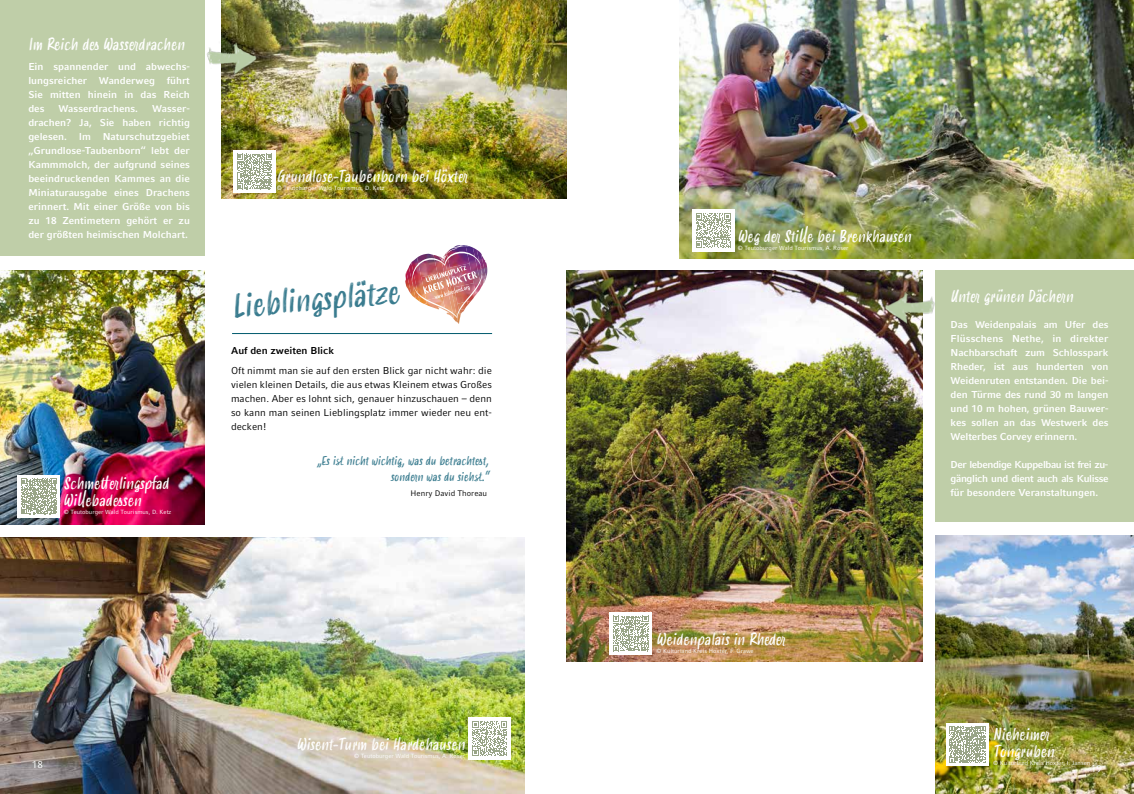
<style>
.page{position:relative;width:1134px;height:794px;background:#fff}
.page>*{position:absolute;margin:0;border:0;box-sizing:border-box;transform-origin:0 0}
.t1{font:italic 32px "Smoothy";color:#3a7c8f}
.t2{font:italic 16px/17px "Smoothy";color:#fff}
.t3{font:italic 12px/16px "Smoothy";color:#3a7c8f;text-align:right}
.t4{font:700 10px/14px "Compatil Fact LT Pro";color:#fff;text-align:justify}
.t5{font:10px/14px "Compatil Fact LT Pro";color:#000;text-align:justify}
.t6{font:700 10px "Compatil Fact LT Pro";color:#000}
.t7{font:10px "Compatil Fact LT Pro";color:#fff}
.t8{font:8px "Compatil Fact LT Pro";color:#000}
.t9{font:6px "Compatil Fact LT Pro";color:#fff}
</style>
<div class="page">
<img style="left:679px;top:0;width:455px;height:258px">
<img style="left:567px;top:270px;width:356px;height:391px">
<div style="left:935px;top:270px;width:199px;height:252px;background:#bfcea8"></div>
<img style="left:935px;top:536px;width:199px;height:258px">
<img style="left:0;top:537px;width:524px;height:257px">
<img style="left:221px;top:0;width:346px;height:198px">
<img style="left:0;top:270px;width:204px;height:254px">
<div style="left:0;top:0;width:204px;height:256px;background:#bfcea8"></div>
<div style="left:609px;top:612px;width:43px;height:43px;background:#fff"></div>
<svg style="left:613px;top:615px;width:36px;height:36px"></svg>
<div style="left:692px;top:209px;width:42px;height:43px;background:#fff"></div>
<svg style="left:696px;top:213px;width:35px;height:35px"></svg>
<div style="left:468px;top:717px;width:43px;height:43px;background:#fff"></div>
<svg style="left:472px;top:721px;width:35px;height:35px"></svg>
<div style="left:18px;top:475px;width:42px;height:42px;background:#fff"></div>
<svg style="left:21px;top:478px;width:36px;height:36px"></svg>
<div style="left:946px;top:723px;width:43px;height:42px;background:#fff"></div>
<svg style="left:949px;top:726px;width:37px;height:37px"></svg>
<img style="left:449px;top:245px;width:17px;height:5px">
<img style="left:466px;top:246px;width:7px;height:4px">
<img style="left:453px;top:319px;width:5px;height:4px">
<img style="left:483px;top:278px;width:3px;height:5px">
<img style="left:406px;top:267px;width:5px;height:5px">
<img style="left:483px;top:257px;width:4px;height:21px">
<img style="left:405px;top:272px;width:6px;height:22px">
<img style="left:411px;top:250px;width:72px;height:69px">
<hr style="left:232px;top:333px;width:260px;height:1px;background:#005a6d">
<div style="left:233px;top:150px;width:43px;height:43px;background:#fff"></div>
<svg style="left:237px;top:154px;width:35px;height:35px"></svg>
<img style="left:204px;top:37px;width:60px;height:41px">
<img style="left:876px;top:286px;width:59px;height:41px">
<h2 class="t2" style="left:28px;top:36px;width:158px">Im Reich des Wasserdrachen</h2>
<p class="t4" style="left:28px;top:59px;width:163px">Ein spannender und abwechs&shy;lungsreicher Wanderweg führt Sie mitten hinein in das Reich des</p>
<p class="t4" style="left:28px;top:101px;width:163px;text-indent:124px">Wasser&shy;drachen? Ja, Sie haben richtig gelesen. Im Naturschutzgebiet „Grundlose-Taubenborn“ lebt der Kammmolch, der aufgrund seines beeindruckenden Kammes an die Miniaturausgabe eines Drachens erinnert. Mit einer Größe von bis zu 18 Zentimetern gehört er zu der größten heimischen Molchart.</p>
<p class="t4" style="left:59px;top:101px;width:81px">Wasserdrachens.</p>
<h2 class="t2" style="left:64px;top:475px;width:107px">Schmetterlingspfad<br>Willebadessen</h2>
<p class="t9" style="left:64px;top:508px;width:109px">© Teutoburger Wald Tourismus, D. Ketz</p>
<h2 class="t2" style="left:277px;top:169px;width:192px">Grundlose-Taubenborn bei Höxter</h2>
<p class="t9" style="left:277px;top:185px;width:109px">© Teutoburger Wald Tourismus, D. Ketz</p>
<h1 class="t1" style="left:230px;top:283px;width:169px;rotate:-5deg">Lieblingsplätze</h1>
<p class="t6" style="left:231px;top:344px;width:104px">Auf den zweiten Blick</p>
<p class="t5" style="left:231px;top:363px;width:262px">Oft nimmt man sie auf den ersten Blick gar nicht wahr: die vielen kleinen Details, die aus etwas Kleinem etwas Großes machen. Aber es lohnt sich, genauer hinzuschauen – denn so kann man seinen Lieblingsplatz immer wieder neu ent&shy;decken!</p>
<p class="t3" style="left:317px;top:453px;width:173px">„Es ist nicht wichtig, was du betrachtest, sondern was du siehst.“</p>
<p class="t8" style="left:411px;top:488px;width:78px">Henry David Thoreau</p>
<p class="t7" style="left:32px;top:759px;width:13px">18</p>
<h2 class="t2" style="left:297px;top:736px;width:170px">Wisent-Turm bei Hardehausen</h2>
<p class="t9" style="left:354px;top:752px;width:112px">© Teutoburger Wald Tourismus, A. Röser</p>
<h2 class="t2" style="left:738px;top:228px;width:175px">Weg der Stille bei Brenkhausen</h2>
<p class="t9" style="left:738px;top:244px;width:112px">© Teutoburger Wald Tourismus, A. Röser</p>
<h2 class="t2" style="left:951px;top:288px;width:124px">Unter grünen Dächern</h2>
<p class="t4" style="left:951px;top:317px;width:159px">Das Weidenpalais am Ufer des Flüsschens Nethe, in direkter Nachbarschaft zum Schlosspark Rheder, ist aus hunderten von Weidenruten entstanden. Die bei&shy;den Türme des rund 30 m langen und 10 m hohen, grünen Bauwer&shy;kes sollen an das Westwerk des Welterbes Corvey erinnern.</p>
<p class="t4" style="left:951px;top:457px;width:159px">Der lebendige Kuppelbau ist frei zu&shy;gänglich und dient auch als Kulisse für besondere Veranstaltungen.</p>
<h2 class="t2" style="left:657px;top:632px;width:130px">Weidenpalais in Rheder</h2>
<p class="t9" style="left:657px;top:648px;width:99px">© Kulturland Kreis Höxter, F. Grawe</p>
<h2 class="t2" style="left:993px;top:726px;width:63px">Nieheimer<br>Tongruben</h2>
<p class="t9" style="left:993px;top:759px;width:99px">© Kulturland Kreis Höxter, I. Jansen</p>
<p class="t7" style="left:1091px;top:763px;width:13px">19</p>
</div>
